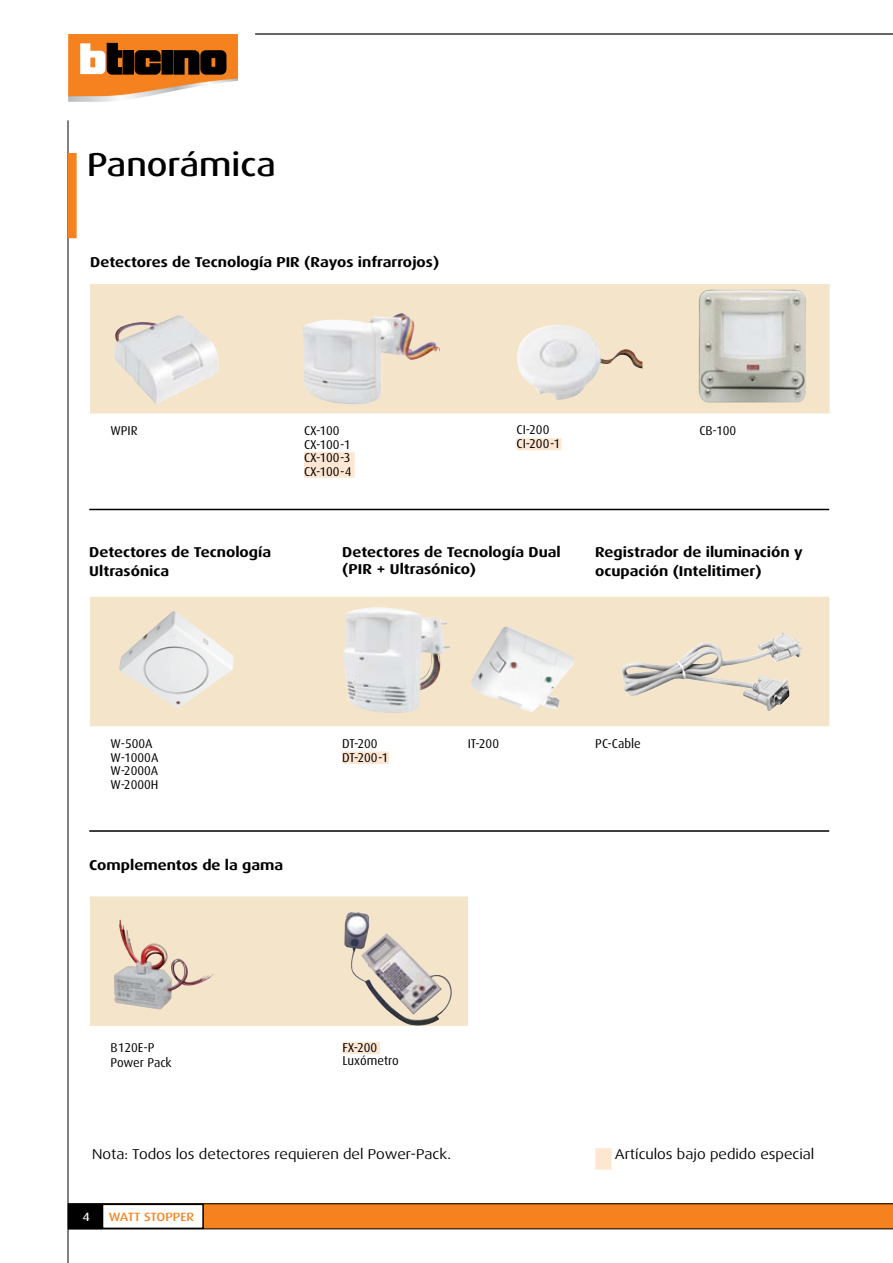
<style>
.page{position:relative;width:893px;height:1263px;background:#fff}
.page>*{position:absolute;margin:0;border:0;box-sizing:border-box;transform-origin:0 0}
.t1{font:500 33px "Dax Wide";color:#000}
.t2{font:700 14.25px/19.5px "Dax Wide";color:#000}
.t3{font:14.25px "Dax Wide";color:#000}
.t4{font:12.75px/13.5px "Dax";color:#000}
.t5{font:500 12px "Dax Wide";letter-spacing:-.005em;color:#f5821f}
.t6{font:500 12px "Dax Wide";color:#fff}
</style>
<div class="page">
<hr style="left:68px;top:120px;width:1px;height:1143px;background:#000">
<hr style="left:255px;top:33px;width:638px;height:2px;background:#000">
<svg style="left:68px;top:34px;width:170px;height:68px"></svg>
<svg style="left:68px;top:1203px;width:825px;height:26px"></svg>
<div style="left:68px;top:153px;width:8px;height:85px;background:#f5821f"></div>
<div style="left:103px;top:1204px;width:100px;height:24px;background:#fff"></div>
<div style="left:102px;top:1203px;width:102px;height:26px;border:2px solid #000"></div>
<div style="left:517px;top:439px;width:44px;height:10px;background:#fde6d2"></div>
<div style="left:517px;top:438px;width:44px;height:12px;border:2px solid #fde6d2"></div>
<div style="left:305px;top:453px;width:49px;height:24px;background:#fde6d2"></div>
<div style="left:304px;top:452px;width:51px;height:26px;border:2px solid #fde6d2"></div>
<div style="left:343px;top:752px;width:45px;height:11px;background:#fde6d2"></div>
<div style="left:342px;top:751px;width:47px;height:13px;border:2px solid #fde6d2"></div>
<div style="left:343px;top:1042px;width:36px;height:11px;background:#fde6d2"></div>
<div style="left:342px;top:1042px;width:38px;height:12px;border:2px solid #fde6d2"></div>
<div style="left:90px;top:897px;width:377px;height:128px;background:#f4e4c9"></div>
<div style="left:90px;top:896px;width:378px;height:130px;border:1px solid #f4e4c9"></div>
<div style="left:91px;top:284px;width:738px;height:129px;background:#f4e4c9"></div>
<img style="left:114px;top:315px;width:104px;height:89px">
<img style="left:302px;top:313px;width:138px;height:91px">
<img style="left:517px;top:325px;width:125px;height:75px">
<img style="left:699px;top:290px;width:107px;height:112px">
<div style="left:90px;top:597px;width:739px;height:129px;background:#f4e4c9"></div>
<img style="left:119px;top:611px;width:114px;height:98px">
<img style="left:343px;top:607px;width:107px;height:106px">
<img style="left:471px;top:626px;width:103px;height:86px">
<img style="left:622px;top:632px;width:180px;height:79px">
<img style="left:344px;top:912px;width:108px;height:114px">
<hr style="left:89px;top:509px;width:740px;height:1px;background:#000">
<hr style="left:89px;top:830px;width:740px;height:2px;background:#000">
<div style="left:596px;top:1149px;width:15px;height:20px;background:#fde6d2"></div>
<div style="left:595px;top:1148px;width:16px;height:21px;border:2px solid #fde6d2"></div>
<img style="left:114px;top:920px;width:100px;height:89px">
<h1 class="t1" style="left:87px;top:146px;width:190px">Panorámica</h1>
<p class="t2" style="left:90px;top:252px;width:350px">Detectores de Tecnología PIR (Rayos infrarrojos)</p>
<p class="t4" style="left:111px;top:424px;width:29px">WPIR</p>
<p class="t4" style="left:304px;top:424px;width:49px">CX-100<br>CX-100-1<br>CX-100-3<br>CX-100-4</p>
<p class="t4" style="left:517px;top:423px;width:45px">CI-200<br>CI-200-1</p>
<p class="t4" style="left:699px;top:424px;width:38px">CB-100</p>
<p class="t2" style="left:89px;top:542px;width:183px">Detectores de Tecnología<br>Ultrasónica</p>
<p class="t2" style="left:342px;top:543px;width:220px;line-height:17.1px">Detectores de Tecnología Dual (PIR + Ultrasónico)</p>
<p class="t2" style="left:595px;top:542px;width:209px">Registrador de iluminación y ocupación (Intelitimer)</p>
<p class="t4" style="left:111px;top:737px;width:49px">W-500A<br>W-1000A<br>W-2000A<br>W-2000H</p>
<p class="t4" style="left:342px;top:737px;width:48px">DT-200<br>DT-200-1</p>
<p class="t4" style="left:468px;top:737px;width:33px">IT-200</p>
<p class="t4" style="left:595px;top:737px;width:47px">PC-Cable</p>
<p class="t2" style="left:89px;top:856px;width:196px">Complementos de la gama</p>
<p class="t4" style="left:111px;top:1040px;width:63px;line-height:15.3px">B120E-P<br>Power Pack</p>
<p class="t4" style="left:342px;top:1041px;width:58px">FX-200<br>Luxómetro</p>
<p class="t3" style="left:92px;top:1146px;width:361px">Nota: Todos los detectores requieren del Power-Pack.</p>
<p class="t3" style="left:615px;top:1146px;width:201px">Artículos bajo pedido especial</p>
<p class="t6" style="left:82px;top:1210px;width:9px">4</p>
<p class="t5" style="left:109px;top:1210px;width:87px">WATT STOPPER</p>
</div>
